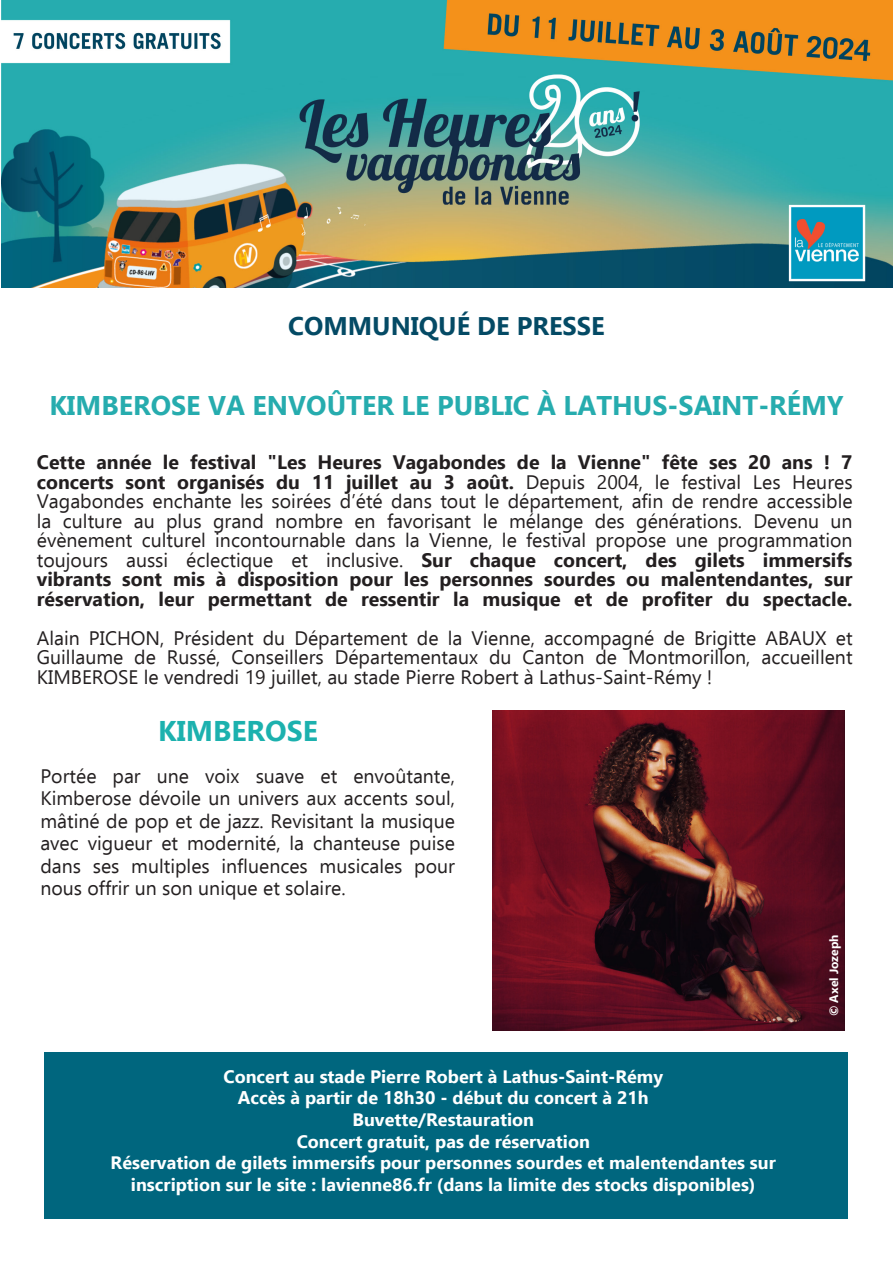
<style>
.page{position:relative;width:893px;height:1263px;background:#fff}
.page>*{position:absolute;margin:0;border:0;box-sizing:border-box;transform-origin:0 0}
.t1{font:700 28.5px "Ebrima";color:#1cb1ae}
.t2{font:700 27px "Ebrima";color:#26acae}
.t3{font:700 25.5px "Ebrima";color:#044a65}
.t4{font:19.5px/19.5px "Ebrima";color:#231f20;text-align:justify}
.t5{font:700 18px/21.6px "Ebrima";color:#fff;text-align:center}
.t6{font:700 12px "Ebrima";color:#fff}
.s1{font-weight:700}
</style>
<div class="page">
<img style="left:1px;top:0;width:892px;height:287px">
<div style="left:45px;top:1052px;width:803px;height:167px;background:#00667e"></div>
<img style="left:492px;top:710px;width:352px;height:320px">
<p class="t3" style="left:288px;top:305px;width:318px">COMMUNIQUÉ DE PRESSE</p>
<p class="t2" style="left:49px;top:385px;width:795px">KIMBEROSE VA ENVOÛTER LE PUBLIC À LATHUS-SAINT-RÉMY</p>
<p class="t4" style="left:37px;top:452px;width:817px"><span class="s1">Cette année le festival "Les Heures Vagabondes de la Vienne" fête ses 20 ans ! 7 concerts sont organisés du 11 juillet au 3 août.</span> Depuis 2004, le festival Les Heures Vagabondes enchante les soirées d’été dans tout le département, afin de rendre accessible la culture au plus grand nombre en favorisant le mélange des générations. Devenu un évènement culturel incontournable dans la Vienne, le festival propose une programmation toujours aussi éclectique et inclusive. <span class="s1">Sur chaque concert, des gilets immersifs vibrants sont mis à disposition pour les personnes sourdes ou malentendantes, sur réservation, leur permettant de ressentir la musique et de profiter du spectacle.</span></p>
<p class="t4" style="left:37px;top:628px;width:817px">Alain PICHON, Président du Département de la Vienne, accompagné de Brigitte ABAUX et Guillaume de Russé, Conseillers Départementaux du Canton de Montmorillon, accueillent KIMBEROSE le vendredi 19 juillet, au stade Pierre Robert à Lathus-Saint-Rémy !</p>
<p class="t1" style="left:158px;top:708px;width:161px">KIMBEROSE</p>
<p class="t4" style="left:40px;top:764px;width:416px;line-height:22.5px">Portée par une voix suave et envoûtante, Kimberose dévoile un univers aux accents soul, mâtiné de pop et de jazz. Revisitant la musique avec vigueur et modernité, la chanteuse puise dans ses multiples influences musicales pour nous offrir un son unique et solaire.</p>
<p class="t5" style="left:223px;top:1064px;width:441px">Concert au stade Pierre Robert à Lathus-Saint-Rémy<br>Accès à partir de 18h30 - début du concert à 21h</p>
<p class="t5" style="left:353px;top:1108px;width:183px">Buvette/Restauration</p>
<p class="t5" style="left:297px;top:1129px;width:295px">Concert gratuit, pas de réservation</p>
<p class="t5" style="left:111px;top:1151px;width:667px">Réservation de gilets immersifs pour personnes sourdes et malentendantes sur inscription sur le site : lavienne86.fr (dans la limite des stocks disponibles)</p>
<p class="t6" style="left:824px;top:1016px;width:83px;rotate:-90deg">© Axel Jozeph</p>
</div>
